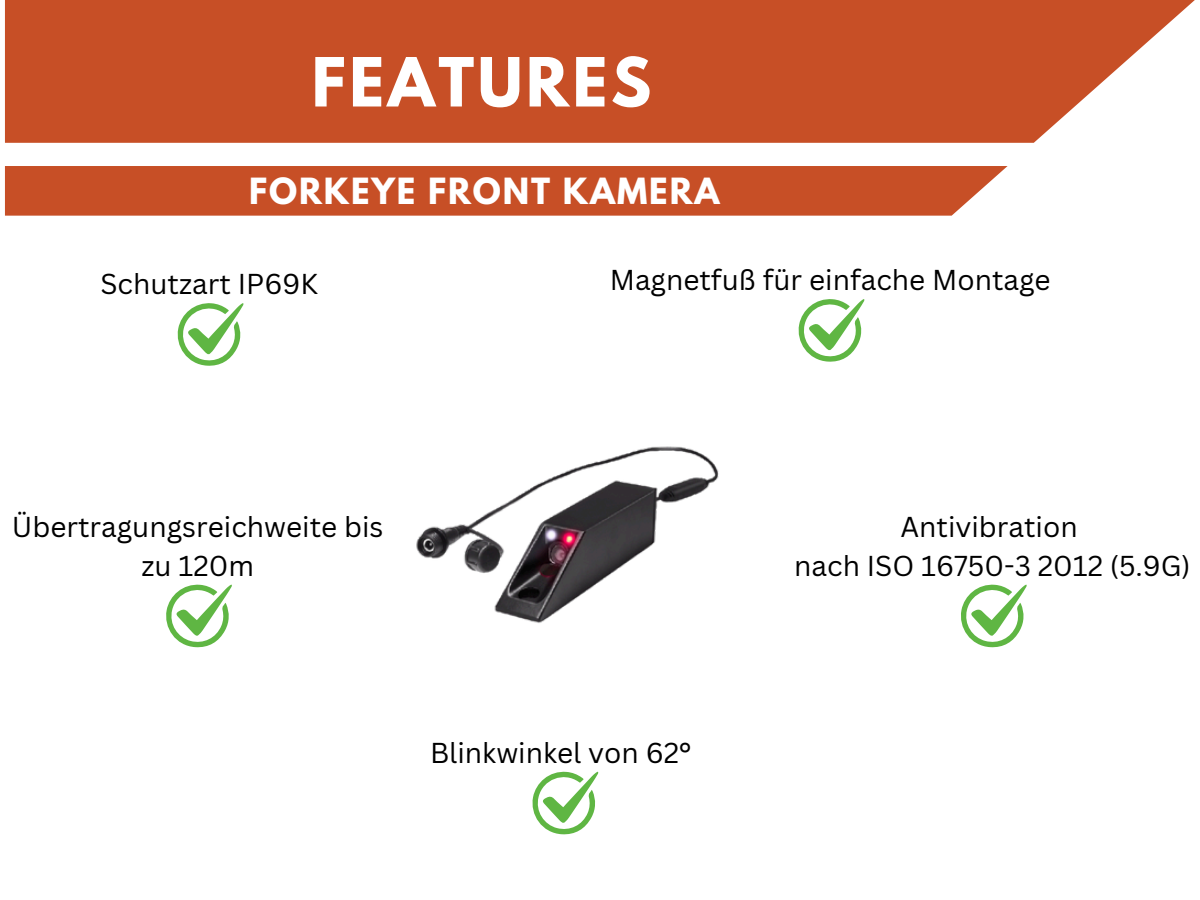
<style>
.page{position:relative;width:1200px;height:900px;background:#fff}
.page>*{position:absolute;margin:0;border:0;box-sizing:border-box;transform-origin:0 0}
.t1{font:700 60px "League Spartan";letter-spacing:.06em;color:#fff}
.t2{font:700 32px "League Spartan";letter-spacing:.06em;color:#fff}
.t3{font:28px/39px "Canva Sans";color:#000;text-align:center}
</style>
<div class="page">
<svg style="left:5px;top:0;width:1190px;height:216px;fill:#c74f26"></svg>
<svg style="left:177px;top:303px;width:67px;height:63px"></svg>
<svg style="left:166px;top:584px;width:66px;height:64px"></svg>
<svg style="left:798px;top:299px;width:67px;height:63px"></svg>
<svg style="left:532px;top:771px;width:67px;height:64px"></svg>
<svg style="left:961px;top:584px;width:66px;height:64px"></svg>
<img style="left:416px;top:446px;width:303px;height:177px">
<p class="t1" style="left:312px;top:53px;width:341px">FEATURES</p>
<h1 class="t2" style="left:249px;top:175px;width:472px">FORKEYE FRONT KAMERA</h1>
<h2 class="t3" style="left:101px;top:264px;width:219px">Schutzart IP69K</h2>
<p class="t3" style="left:610px;top:260px;width:442px">Magnetfuß für einfache Montage</p>
<p class="t3" style="left:12px;top:506px;width:373px">Übertragungsreichweite bis zu 120m</p>
<p class="t3" style="left:430px;top:732px;width:263px">Blinkwinkel von 62°</p>
<p class="t3" style="left:900px;top:506px;width:179px">Antivibration</p>
<p class="t3" style="left:794px;top:545px;width:398px">nach ISO 16750-3 2012 (5.9G)</p>
</div>
